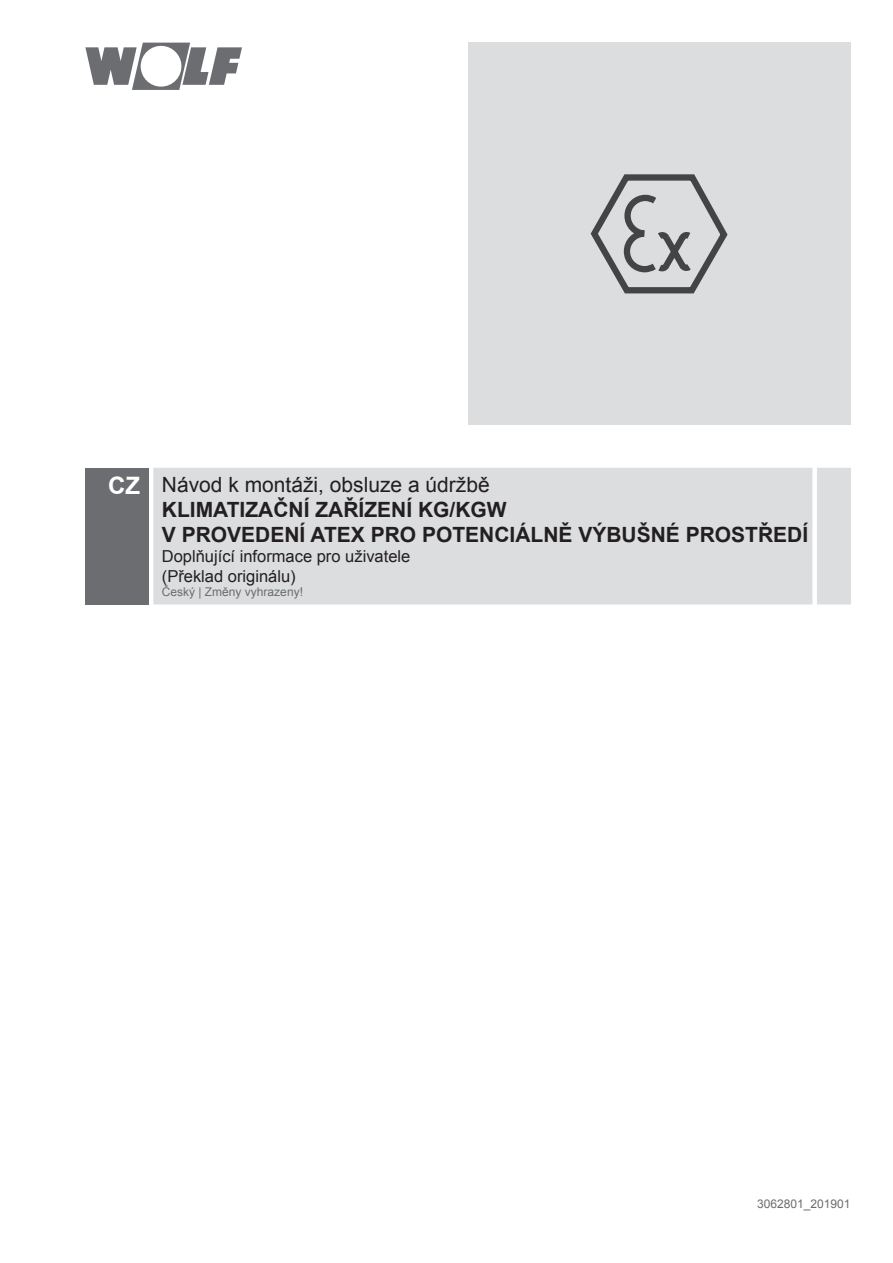
<style>
.page{position:relative;width:893px;height:1263px;background:#fff}
.page>*{position:absolute;margin:0;border:0;box-sizing:border-box;transform-origin:0 0}
.Titel_Laenderkuerzel{font:700 24px "Arial";color:#fff}
.Titel_Produkt01_gros{font:700 21px "Arial";color:#231f20}
.Titel_Produkt01_gros-2{font:21px "Arial";color:#231f20}
.Titel_Produkt02_gros{font:16.5px "Arial";color:#231f20}
.Titel_Sprache{font:12px "Arial";color:#6c6d70}
</style>
<div class="page">
<svg style="left:85px;top:43px;width:157px;height:47px"></svg>
<div style="left:468px;top:43px;width:382px;height:382px;background:#dcdddf"></div>
<div style="left:85px;top:468px;width:64px;height:136px;background:#6c6d70"></div>
<div style="left:153px;top:468px;width:698px;height:136px;background:#dcdddf"></div>
<svg style="left:591px;top:174px;width:136px;height:119px"></svg>
<p class="Titel_Laenderkuerzel" style="left:108px;top:469px;width:33px">CZ</p>
<p class="Titel_Produkt01_gros-2" style="left:162px;top:470px;width:329px">Návod k montáži, obsluze a údržbě</p>
<p class="Titel_Produkt01_gros" style="left:162px;top:495px;width:346px">KLIMATIZAČNÍ ZAŘÍZENÍ KG/KGW</p>
<p class="Titel_Produkt01_gros" style="left:162px;top:521px;width:648px">V PROVEDENÍ ATEX PRO POTENCIÁLNĚ VÝBUŠNÉ PROSTŘEDÍ</p>
<p class="Titel_Produkt02_gros" style="left:162px;top:545px;width:250px">Doplňující informace pro uživatele</p>
<p class="Titel_Produkt02_gros" style="left:162px;top:565px;width:135px">(Překlad originálu)</p>
<p class="Titel_Sprache" style="left:162px;top:584px;width:143px">Český | Změny vyhrazeny!</p>
<p class="Titel_Sprache" style="left:757px;top:1196px;width:95px">3062801_201901</p>
</div>
